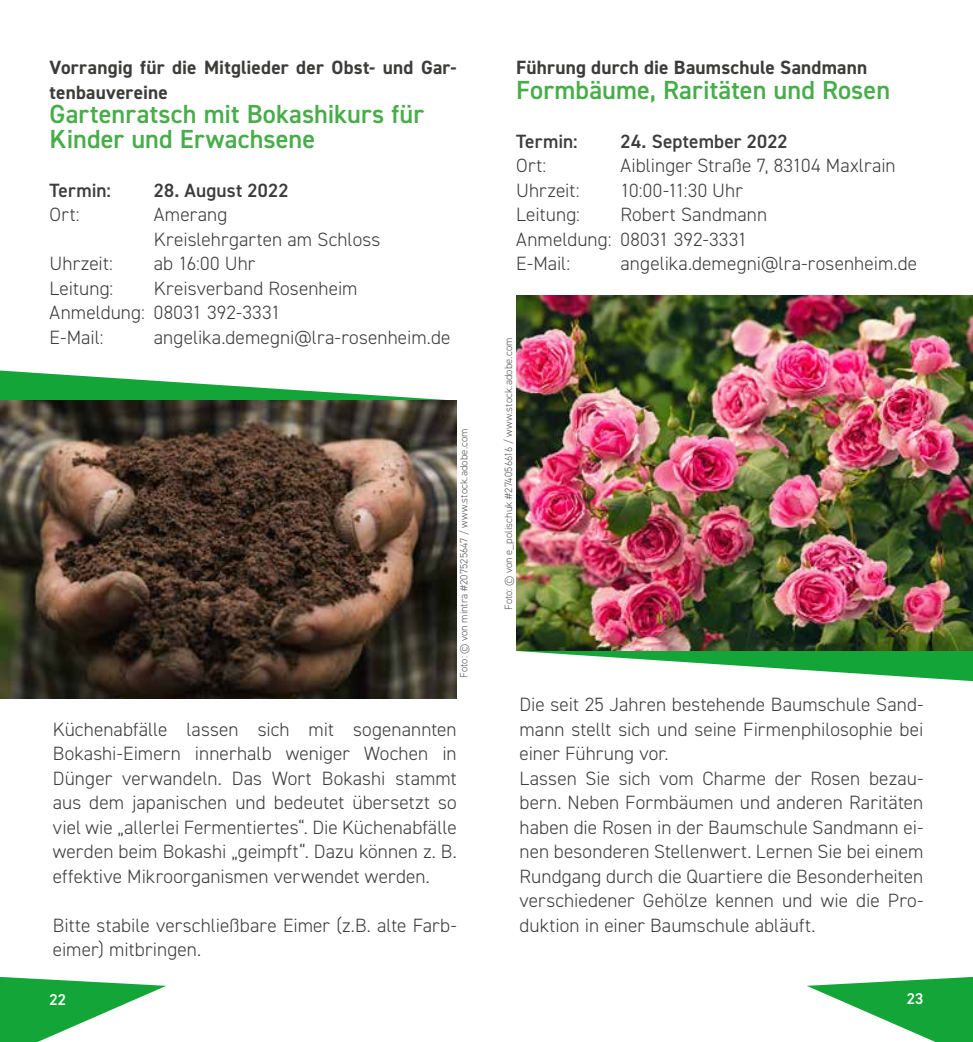
<style>
.page{position:relative;width:973px;height:1042px;background:#fff}
.page>*{position:absolute;margin:0;border:0;box-sizing:border-box;transform-origin:0 0}
.t1{font:600 26.25px/24.5px "DIN2014";letter-spacing:.005em;color:#46ad48}
.t2{font:300 19.25px/24.5px "DIN2014";letter-spacing:.005em;color:#3c3c3b}
.t3{font:700 19.25px/24.5px "DIN2014";letter-spacing:.01em;color:#3c3c3b}
.t4{font:600 19.25px "DIN2014";letter-spacing:.01em;color:#3c3c3b}
.t5{font:600 15.75px "DIN2014";color:#fff}
.t6{font:300 10.5px "DIN2014";letter-spacing:.01em;color:#575756}
</style>
<div class="page">
<svg style="left:0;top:370px;width:456px;height:31px"></svg>
<img style="left:0;top:401px;width:456px;height:297px">
<svg style="left:516px;top:650px;width:456px;height:31px"></svg>
<img style="left:516px;top:295px;width:456px;height:355px">
<svg style="left:807px;top:977px;width:165px;height:65px"></svg>
<svg style="left:0;top:977px;width:166px;height:65px"></svg>
<p class="t3" style="left:50px;top:55px;width:408px">Vorrangig für die Mitglieder der Obst- und Gar&shy;tenbauvereine</p>
<h1 class="t1" style="left:50px;top:101px;width:376px">Gartenratsch mit Bokashikurs für<br>Kinder und Erwachsene</h1>
<p class="t4" style="left:50px;top:177px;width:63px">Termin:</p>
<p class="t4" style="left:154px;top:177px;width:136px">28. August 2022</p>
<p class="t2" style="left:50px;top:202px;width:32px">Ort:</p>
<p class="t2" style="left:154px;top:202px;width:228px">Amerang<br>Kreislehrgarten am Schloss</p>
<p class="t2" style="left:50px;top:251px;width:65px">Uhrzeit:</p>
<p class="t2" style="left:154px;top:251px;width:103px">ab 16:00 Uhr</p>
<p class="t2" style="left:50px;top:276px;width:65px">Leitung:</p>
<p class="t2" style="left:50px;top:276px;width:309px;text-indent:104px">Kreisverband Rosenheim<br>Anmeldung: 08031 392-3331<br>E-Mail:</p>
<p class="t2" style="left:154px;top:325px;width:298px">angelika.demegni@lra-rosenheim.de</p>
<p class="t6" style="left:457px;top:678px;width:251px;rotate:-90deg">Foto: © von mintra #207525647 / www.stock.adobe.com</p>
<p class="t2" style="left:53px;top:717px;width:405px;text-align:justify">Küchenabfälle lassen sich mit sogenannten Bokashi-Eimern innerhalb weniger Wochen in Dünger verwandeln. Das Wort Bokashi stammt aus dem japanischen und bedeutet übersetzt so viel wie „allerlei Fermentiertes“. Die Küchenabfälle werden beim Bokashi „geimpft“. Dazu können z. B. effektive Mikroorganismen verwendet werden.</p>
<p class="t2" style="left:53px;top:913px;width:405px">Bitte stabile verschließbare Eimer (z.B. alte Farb&shy;eimer) mitbringen.</p>
<p class="t3" style="left:516px;top:55px;width:352px">Führung durch die Baumschule Sandmann</p>
<h1 class="t1" style="left:516px;top:77px;width:375px">Formbäume, Raritäten und Rosen</h1>
<p class="t4" style="left:516px;top:128px;width:63px">Termin:</p>
<p class="t4" style="left:620px;top:128px;width:169px">24. September 2022</p>
<p class="t2" style="left:516px;top:153px;width:32px">Ort:</p>
<p class="t2" style="left:620px;top:153px;width:277px">Aiblinger Straße 7, 83104 Maxlrain</p>
<p class="t2" style="left:516px;top:178px;width:65px">Uhrzeit:</p>
<p class="t2" style="left:620px;top:178px;width:124px">10:00-11:30 Uhr</p>
<p class="t2" style="left:516px;top:202px;width:65px">Leitung:</p>
<p class="t2" style="left:516px;top:202px;width:252px;text-indent:104px">Robert Sandmann<br>Anmeldung: 08031 392-3331<br>E-Mail:</p>
<p class="t2" style="left:620px;top:251px;width:298px">angelika.demegni@lra-rosenheim.de</p>
<p class="t6" style="left:502px;top:610px;width:274px;rotate:-90deg">Foto: © von e_polischuk #274056616 / www.stock.adobe.com</p>
<p class="t2" style="left:519px;top:692px;width:405px">Die seit 25 Jahren bestehende Baumschule Sand&shy;mann stellt sich und seine Firmenphilosophie bei einer Führung vor.<br>Lassen Sie sich vom Charme der Rosen bezau&shy;bern. Neben Formbäumen und anderen Raritäten haben die Rosen in der Baumschule Sandmann ei&shy;nen besonderen Stellenwert. Lernen Sie bei einem Rundgang durch die Quartiere die Besonderheiten verschiedener Gehölze kennen und wie die Pro&shy;duktion in einer Baumschule abläuft.</p>
<p class="t5" style="left:50px;top:989px;width:18px">22</p>
<p class="t5" style="left:906px;top:988px;width:18px">23</p>
</div>
